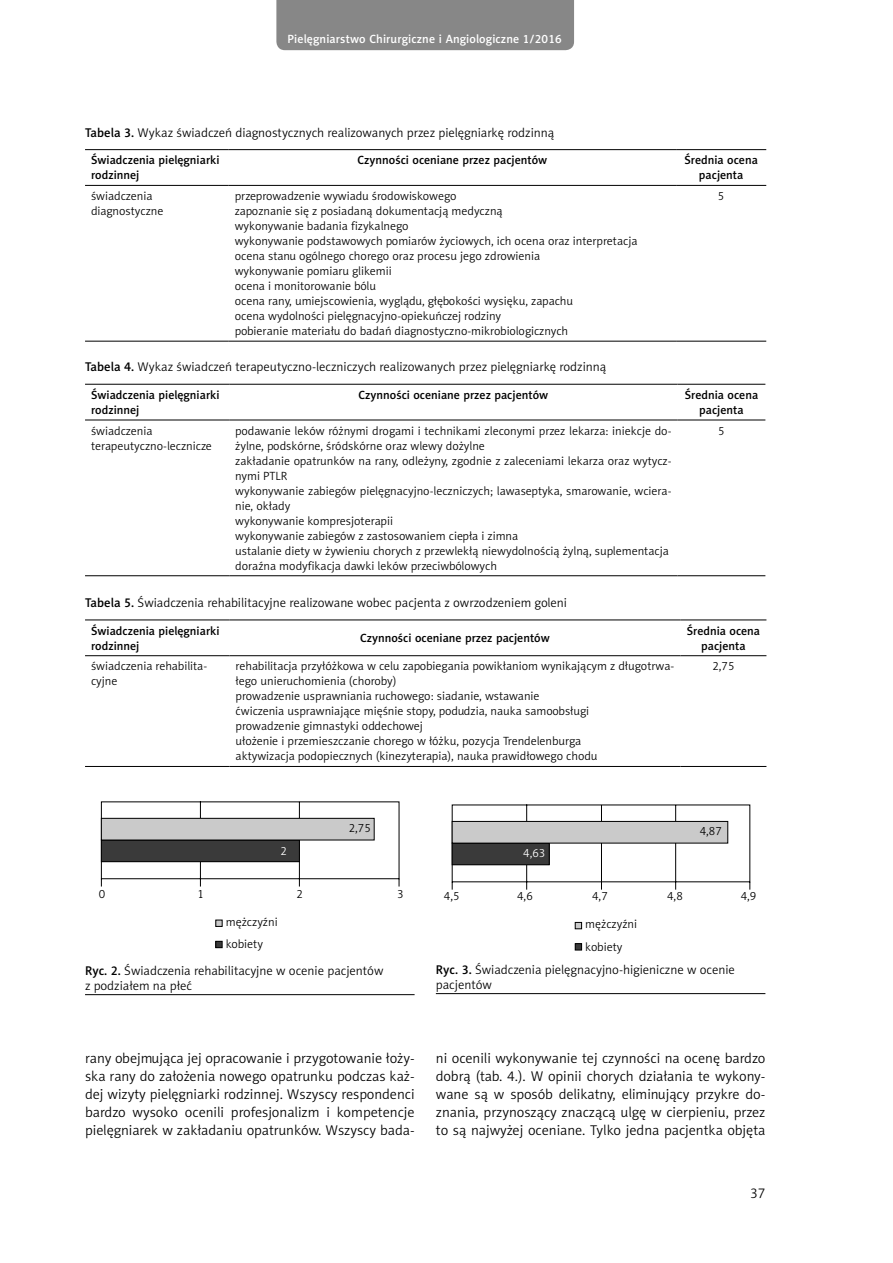
<style>
.page{position:relative;width:893px;height:1263px;background:#fff}
.page>*{position:absolute;margin:0;border:0;box-sizing:border-box;transform-origin:0 0}
.t1{font:14.25px/18px "Naomi Sans EFN Light";color:#000;text-align:justify}
.t2{font:12.75px/15px "Naomi Sans EFN Light";color:#000}
.t3{font:12px/15px "Naomi Sans EFN Light";color:#000}
.t4{font:12px/15px "Naomi Sans EFN Medium";color:#000}
.t5{font:12px "Naomi Sans EFN Medium";letter-spacing:.01em;color:#fff}
.t6{font:12px "Naomi Sans EFN Light";color:#fff}
.s1{font-family:"Naomi Sans EFN Medium"}
</style>
<div class="page">
<div style="left:276px;top:0;width:298px;height:50px;background:#878787"></div>
<hr style="left:85px;top:341px;width:144px;height:1px;background:#000">
<hr style="left:229px;top:341px;width:447px;height:1px;background:#000">
<hr style="left:676px;top:341px;width:90px;height:1px;background:#000">
<hr style="left:85px;top:149px;width:144px;height:1px;background:#000">
<hr style="left:229px;top:149px;width:447px;height:1px;background:#000">
<hr style="left:676px;top:149px;width:90px;height:1px;background:#000">
<hr style="left:85px;top:185px;width:144px;height:1px;background:#000">
<hr style="left:229px;top:185px;width:447px;height:1px;background:#000">
<hr style="left:676px;top:185px;width:90px;height:1px;background:#000">
<hr style="left:85px;top:384px;width:144px;height:1px;background:#000">
<hr style="left:229px;top:384px;width:448px;height:1px;background:#000">
<hr style="left:677px;top:384px;width:88px;height:1px;background:#000">
<hr style="left:85px;top:420px;width:144px;height:1px;background:#000">
<hr style="left:85px;top:575px;width:144px;height:1px;background:#000">
<hr style="left:229px;top:420px;width:448px;height:1px;background:#000">
<hr style="left:229px;top:575px;width:448px;height:1px;background:#000">
<hr style="left:677px;top:420px;width:88px;height:1px;background:#000">
<hr style="left:677px;top:575px;width:88px;height:1px;background:#000">
<hr style="left:85px;top:619px;width:145px;height:1px;background:#000">
<hr style="left:230px;top:619px;width:450px;height:1px;background:#000">
<hr style="left:680px;top:619px;width:86px;height:1px;background:#000">
<hr style="left:85px;top:655px;width:145px;height:1px;background:#000">
<hr style="left:230px;top:655px;width:450px;height:1px;background:#000">
<hr style="left:680px;top:655px;width:86px;height:1px;background:#000">
<hr style="left:85px;top:766px;width:145px;height:1px;background:#000">
<hr style="left:230px;top:766px;width:450px;height:1px;background:#000">
<hr style="left:680px;top:766px;width:86px;height:1px;background:#000">
<svg style="left:101px;top:801px;width:299px;height:86px"></svg>
<div style="left:101px;top:840px;width:198px;height:22px;background:#3a3a3a"></div>
<div style="left:101px;top:840px;width:199px;height:22px;border:1px solid #000"></div>
<div style="left:101px;top:818px;width:273px;height:22px;background:#cacaca"></div>
<div style="left:101px;top:818px;width:274px;height:22px;border:1px solid #000"></div>
<hr style="left:85px;top:994px;width:330px;height:1px;background:#000">
<hr style="left:436px;top:993px;width:329px;height:1px;background:#000">
<svg style="left:217px;top:922px;width:4px;height:3px"></svg>
<div style="left:215px;top:920px;width:8px;height:7px;border:1px solid #000"></div>
<div style="left:216px;top:941px;width:6px;height:7px;background:#3a3a3a"></div>
<div style="left:215px;top:941px;width:8px;height:7px;border:1px solid #000"></div>
<div style="left:575px;top:922px;width:7px;height:7px;background:#cacaca"></div>
<div style="left:575px;top:922px;width:7px;height:7px;border:1px solid #000"></div>
<div style="left:575px;top:944px;width:7px;height:6px;background:#3a3a3a"></div>
<div style="left:575px;top:943px;width:7px;height:7px;border:1px solid #000"></div>
<svg style="left:451px;top:804px;width:300px;height:86px"></svg>
<div style="left:452px;top:843px;width:97px;height:22px;background:#3a3a3a"></div>
<div style="left:452px;top:843px;width:98px;height:22px;border:1px solid #000"></div>
<div style="left:452px;top:821px;width:276px;height:22px;background:#cacaca"></div>
<div style="left:452px;top:821px;width:276px;height:22px;border:1px solid #000"></div>
<p class="t5" style="left:288px;top:32px;width:276px">Pielęgniarstwo Chirurgiczne i Angiologiczne 1/2016</p>
<p class="t2" style="left:85px;top:125px;width:471px"><span class="s1">Tabela 3.</span> Wykaz świadczeń diagnostycznych realizowanych przez pielęgniarkę rodzinną</p>
<p class="t4" style="left:91px;top:153px;width:130px">Świadczenia pielęgniarki rodzinnej</p>
<p class="t4" style="left:358px;top:153px;width:191px">Czynności oceniane przez pacjentów</p>
<p class="t4" style="left:684px;top:153px;width:75px;text-align:center">Średnia ocena pacjenta</p>
<p class="t3" style="left:91px;top:189px;width:74px">świadczenia diagnostyczne</p>
<p class="t3" style="left:235px;top:189px;width:404px">przeprowadzenie wywiadu środowiskowego<br>zapoznanie się z posiadaną dokumentacją medyczną<br>wykonywanie badania fizykalnego<br>wykonywanie podstawowych pomiarów życiowych, ich ocena oraz interpretacja ocena stanu ogólnego chorego oraz procesu jego zdrowienia<br>wykonywanie pomiaru glikemii<br>ocena i monitorowanie bólu<br>ocena rany, umiejscowienia, wyglądu, głębokości wysięku, zapachu<br>ocena wydolności pielęgnacyjno-opiekuńczej rodziny<br>pobieranie materiału do badań diagnostyczno-mikrobiologicznych</p>
<p class="t3" style="left:718px;top:189px;width:8px">5</p>
<p class="t2" style="left:85px;top:360px;width:523px"><span class="s1">Tabela 4.</span> Wykaz świadczeń terapeutyczno-leczniczych realizowanych przez pielęgniarkę rodzinną</p>
<p class="t4" style="left:91px;top:387px;width:130px">Świadczenia pielęgniarki rodzinnej</p>
<p class="t4" style="left:359px;top:387px;width:191px">Czynności oceniane przez pacjentów</p>
<p class="t4" style="left:685px;top:387px;width:75px;text-align:center">Średnia ocena pacjenta</p>
<p class="t3" style="left:91px;top:423px;width:122px">świadczenia terapeutyczno-lecznicze</p>
<p class="t3" style="left:235px;top:423px;width:438px">podawanie leków różnymi drogami i technikami zleconymi przez lekarza: iniekcje do&shy;żylne, podskórne, śródskórne oraz wlewy dożylne<br>zakładanie opatrunków na rany, odleżyny, zgodnie z zaleceniami lekarza oraz wytycz&shy;nymi PTLR<br>wykonywanie zabiegów pielęgnacyjno-leczniczych; lawaseptyka, smarowanie, wciera&shy;nie, okłady<br>wykonywanie kompresjoterapii<br>wykonywanie zabiegów z zastosowaniem ciepła i zimna<br>ustalanie diety w żywieniu chorych z przewlekłą niewydolnością żylną, suplementacja doraźna modyfikacja dawki leków przeciwbólowych</p>
<p class="t3" style="left:718px;top:423px;width:8px">5</p>
<p class="t2" style="left:85px;top:595px;width:484px"><span class="s1">Tabela 5.</span> Świadczenia rehabilitacyjne realizowane wobec pacjenta z owrzodzeniem goleni</p>
<p class="t4" style="left:91px;top:623px;width:130px">Świadczenia pielęgniarki rodzinnej</p>
<p class="t4" style="left:360px;top:631px;width:191px">Czynności oceniane przez pacjentów</p>
<p class="t4" style="left:687px;top:623px;width:75px;text-align:center">Średnia ocena pacjenta</p>
<p class="t3" style="left:91px;top:659px;width:118px">świadczenia rehabilita&shy;cyjne</p>
<p class="t3" style="left:236px;top:659px;width:440px">rehabilitacja przyłóżkowa w celu zapobiegania powikłaniom wynikającym z długotrwa&shy;łego unieruchomienia (choroby)<br>prowadzenie usprawniania ruchowego: siadanie, wstawanie<br>ćwiczenia usprawniające mięśnie stopy, podudzia, nauka samoobsługi<br>prowadzenie gimnastyki oddechowej<br>ułożenie i przemieszczanie chorego w łóżku, pozycja Trendelenburga<br>aktywizacja podopiecznych (kinezyterapia), nauka prawidłowego chodu</p>
<p class="t3" style="left:712px;top:659px;width:24px">2,75</p>
<p class="t6" style="left:281px;top:844px;width:8px">2</p>
<p class="t3" style="left:349px;top:821px;width:24px">2,75</p>
<p class="t6" style="left:523px;top:846px;width:24px">4,63</p>
<p class="t3" style="left:700px;top:824px;width:24px">4,87</p>
<p class="t3" style="left:99px;top:886px;width:8px">0</p>
<p class="t3" style="left:198px;top:886px;width:8px">1</p>
<p class="t3" style="left:297px;top:886px;width:8px">2</p>
<p class="t3" style="left:397px;top:886px;width:8px">3</p>
<p class="t3" style="left:444px;top:889px;width:17px">4,5</p>
<p class="t3" style="left:517px;top:889px;width:17px">4,6</p>
<p class="t3" style="left:592px;top:889px;width:17px">4,7</p>
<p class="t3" style="left:667px;top:889px;width:17px">4,8</p>
<p class="t3" style="left:741px;top:889px;width:17px">4,9</p>
<p class="t3" style="left:226px;top:910px;width:53px;line-height:23px">mężczyźni kobiety</p>
<p class="t3" style="left:585px;top:912px;width:53px;line-height:23px">mężczyźni kobiety</p>
<p class="t2" style="left:85px;top:963px;width:300px"><span class="s1">Ryc. 2.</span> Świadczenia rehabilitacyjne w ocenie pacjentów z podziałem na płeć</p>
<p class="t2" style="left:436px;top:962px;width:301px"><span class="s1">Ryc. 3.</span> Świadczenia pielęgnacyjno-higieniczne w ocenie pacjentów</p>
<p class="t1" style="left:85px;top:1049px;width:331px">rany obejmująca jej opracowanie i przygotowanie łoży&shy;ska rany do założenia nowego opatrunku podczas każ&shy;dej wizyty pielęgniarki rodzinnej. Wszyscy respondenci bardzo wysoko ocenili profesjonalizm i kompetencje pielęgniarek w zakładaniu opatrunków. Wszyscy bada-</p>
<p class="t1" style="left:436px;top:1049px;width:331px">ni ocenili wykonywanie tej czynności na ocenę bardzo dobrą (tab. 4.). W opinii chorych działania te wykony&shy;wane są w sposób delikatny, eliminujący przykre do&shy;znania, przynoszący znaczącą ulgę w cierpieniu, przez to są najwyżej oceniane. Tylko jedna pacjentka objęta</p>
<p class="t1" style="left:750px;top:1184px;width:17px">37</p>
</div>
